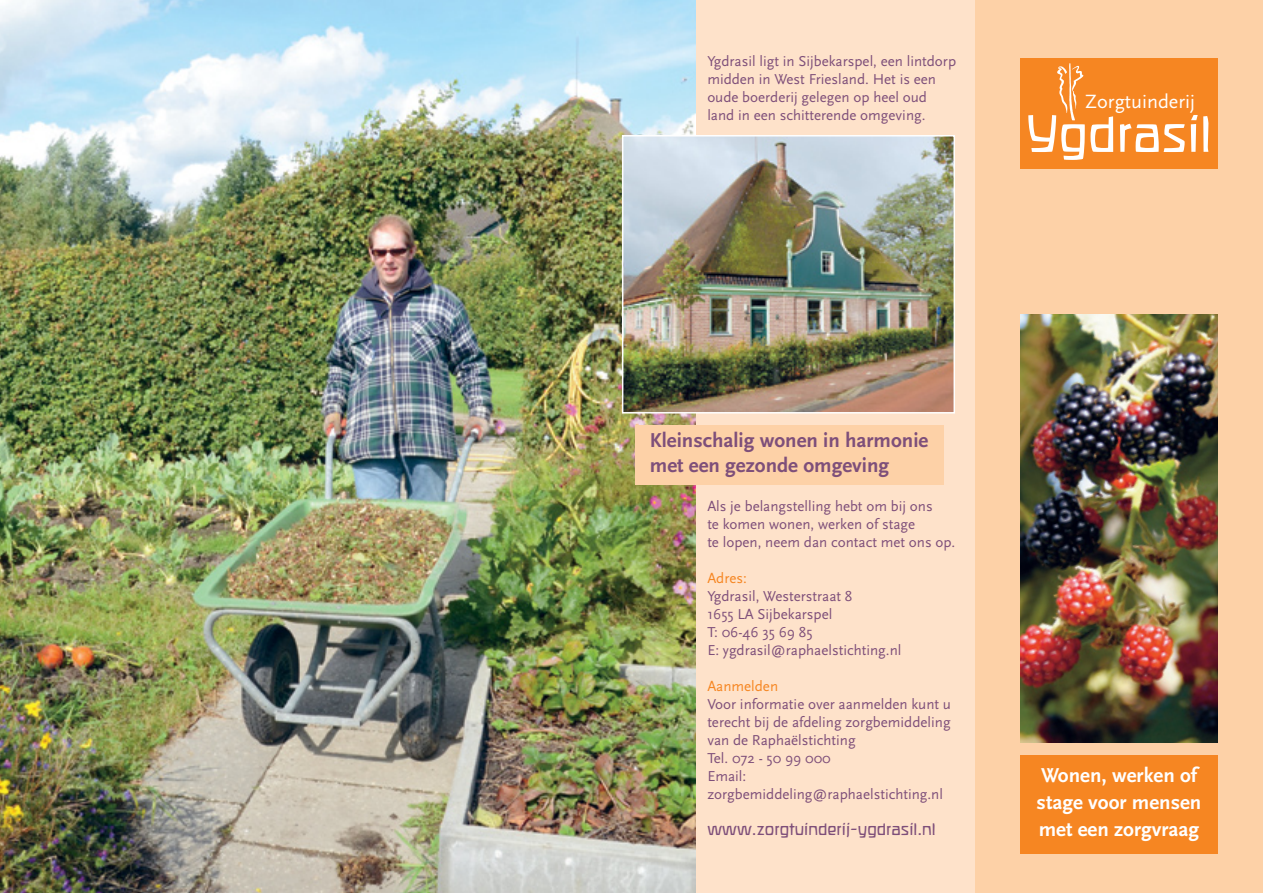
<style>
.page{position:relative;width:1263px;height:893px;background:#fff}
.page>*{position:absolute;margin:0;border:0;box-sizing:border-box;transform-origin:0 0}
.t1{font:54.75px "ROBIRKE Normal";color:#fff}
.t2{font:700 21px/25.2px "Scala Sans";color:#7e4f7a}
.t3{font:700 21px/27px "Scala Sans";color:#fff}
.t4{font:20.1px "Scala Sans";color:#fff}
.t5{font:18px "ROBIRKE Normal";color:#7e4f7a}
.t6{font:15px/18px "Scala Sans";color:#7e4f7a}
.t7{font:15px "Scala Sans";color:#f68622}
</style>
<div class="page">
<div style="left:974px;top:0;width:289px;height:893px;background:#fdd1a7"></div>
<div style="left:1020px;top:755px;width:197px;height:99px;background:#f68622"></div>
<img style="left:0;top:0;width:696px;height:893px">
<div style="left:696px;top:0;width:278px;height:893px;background:#fee2ca"></div>
<img style="left:625px;top:138px;width:327px;height:273px">
<div style="left:622px;top:135px;width:333px;height:279px;border:2px solid #fff"></div>
<div style="left:635px;top:425px;width:308px;height:60px;background:#fdd1a7"></div>
<img style="left:1020px;top:315px;width:197px;height:428px">
<div style="left:1020px;top:58px;width:197px;height:111px;background:#f68622"></div>
<svg style="left:1069px;top:63px;width:1px;height:12px"></svg>
<p class="t6" style="left:707px;top:53px;width:250px">Ygdrasil ligt in Sijbekarspel, een lintdorp midden in West Friesland. Het is een oude boerderij gelegen op heel oud land in een schitterende omgeving.</p>
<h3 class="t4" style="left:1085px;top:90px;width:111px">Zorgtuinderij</h3>
<h1 class="t1" style="left:1026px;top:105px;width:187px">Ygdrasil</h1>
<h2 class="t2" style="left:650px;top:428px;width:280px">Kleinschalig wonen in harmonie met een gezonde omgeving</h2>
<p class="t6" style="left:707px;top:498px;width:250px">Als je belangstelling hebt om bij ons<br>te komen wonen, werken of stage<br>te lopen, neem dan contact met ons op.</p>
<p class="t7" style="left:707px;top:570px;width:41px">Adres:</p>
<p class="t6" style="left:707px;top:588px;width:196px">Ygdrasil, Westerstraat 8<br>1655 LA Sijbekarspel<br>T: 06-46 35 69 85<br>E: ygdrasil@raphaelstichting.nl</p>
<p class="t7" style="left:707px;top:678px;width:72px">Aanmelden</p>
<p class="t6" style="left:707px;top:696px;width:245px">Voor informatie over aanmelden kunt u terecht bij de afdeling zorgbemiddeling van de Raphaëlstichting<br>Tel. 072 - 50 99 000<br>Email: zorgbemiddeling@raphaelstichting.nl</p>
<p class="t5" style="left:707px;top:820px;width:230px">www.zorgtuinderij-ygdrasil.nl</p>
<h2 class="t3" style="left:1036px;top:762px;width:166px">Wonen, werken of stage voor mensen met een zorgvraag</h2>
</div>
